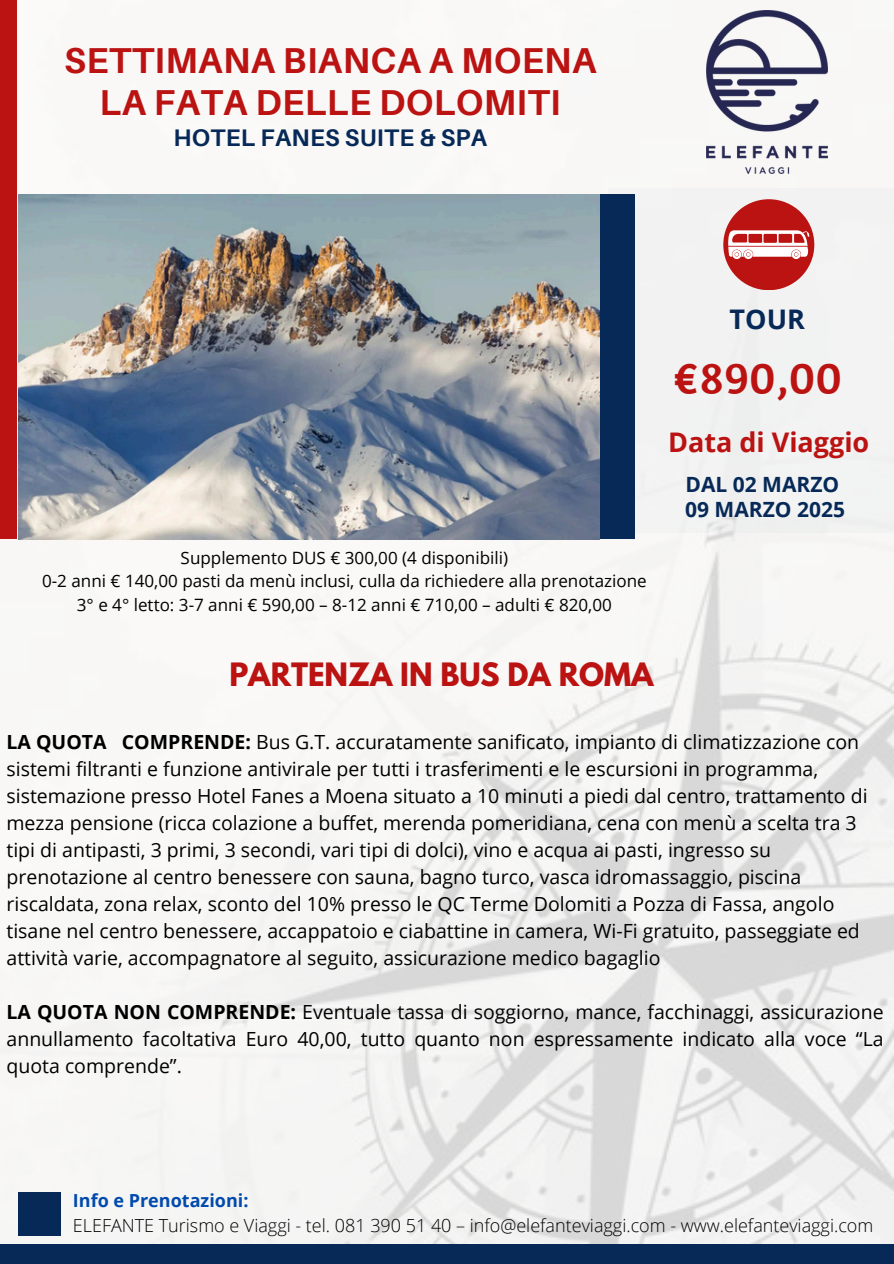
<style>
.page{position:relative;width:894px;height:1264px;background:#fff}
.page>*{position:absolute;margin:0;border:0;box-sizing:border-box;transform-origin:0 0}
.t1{font:47.25px "Amaranth";color:#bb1212}
.t2{font:700 36px/41.7px "Aileron";letter-spacing:.01em;color:#bb1212;text-align:center}
.t3{font:700 28.5px "League Spartan";color:#bb1212}
.t4{font:700 27px "Open Sans";color:#bb1212}
.t5{font:700 27px "Open Sans";color:#072957}
.t6{font:700 24px "Aileron";letter-spacing:.01em;color:#072957}
.t7{font:700 21px/24.8px "Open Sans";color:#072957}
.t8{font:19.5px/27px "Open Sans";color:#000}
.t9{font:300 18px "Open Sans";color:#000}
.t10{font:700 18px "Open Sans";color:#004aad}
.t11{font:16.95px "Open Sans";color:#000}
.s1{font-weight:700}
</style>
<div class="page">
<img style="left:0;top:58px;width:893px;height:1185px">
<div style="left:607px;top:188px;width:286px;height:344px;background:#f2f2f2"></div>
<div style="left:577px;top:194px;width:57px;height:344px;background:#072957"></div>
<div style="left:723px;top:199px;width:91px;height:91px;background:#bb1212;border-radius:50%"></div>
<div style="left:0;top:0;width:17px;height:538px;background:#bb1212"></div>
<div style="left:18px;top:1191px;width:43px;height:44px;background:#072957"></div>
<div style="left:0;top:1243px;width:893px;height:20px;background:#072957"></div>
<svg style="left:728px;top:230px;width:81px;height:29px"></svg>
<img style="left:706px;top:10px;width:121px;height:164px">
<img style="left:18px;top:194px;width:581px;height:345px">
<p class="t2" style="left:64px;top:39px;width:533px">SETTIMANA BIANCA A MOENA<br>LA FATA DELLE DOLOMITI</p>
<p class="t6" style="left:173px;top:123px;width:315px">HOTEL FANES SUITE &amp; SPA</p>
<h6 class="t11" style="left:181px;top:545px;width:329px">Supplemento DUS € 300,00 (4 disponibili)</h6>
<h6 class="t11" style="left:42px;top:569px;width:606px">0-2 anni € 140,00 pasti da menù inclusi, culla da richiedere alla prenotazione</h6>
<p class="t11" style="left:77px;top:592px;width:536px">3° e 4° letto: 3-7 anni € 590,00 – 8-12 anni € 710,00 – adulti € 820,00</p>
<h4 class="t5" style="left:729px;top:300px;width:77px">TOUR</h4>
<p class="t1" style="left:673px;top:348px;width:170px">€890,00</p>
<h5 class="t4" style="left:668px;top:423px;width:203px">Data di Viaggio</h5>
<p class="t7" style="left:685px;top:471px;width:161px">DAL 02 MARZO<br>09 MARZO 2025</p>
<p class="t3" style="left:229px;top:660px;width:425px">PARTENZA IN BUS DA ROMA</p>
<h3 class="t8" style="left:7px;top:727px;width:862px"><span class="s1">LA QUOTA COMPRENDE:</span> Bus G.T. accuratamente sanificato, impianto di climatizzazione con sistemi filtranti e funzione antivirale per tutti i trasferimenti e le escursioni in programma, sistemazione presso Hotel Fanes a Moena situato a 10 minuti a piedi dal centro, trattamento di mezza pensione (ricca colazione a buffet, merenda pomeridiana, cena con menù a scelta tra 3 tipi di antipasti, 3 primi, 3 secondi, vari tipi di dolci), vino e acqua ai pasti, ingresso su prenotazione al centro benessere con sauna, bagno turco, vasca idromassaggio, piscina riscaldata, zona relax, sconto del 10% presso le QC Terme Dolomiti a Pozza di Fassa, angolo tisane nel centro benessere, accappatoio e ciabattine in camera, Wi-Fi gratuito, passeggiate ed attività varie, accompagnatore al seguito, assicurazione medico bagaglio</h3>
<h1 class="t8" style="left:7px;top:997px;width:878px;text-align:justify"><span class="s1">LA QUOTA NON COMPRENDE:</span> Eventuale tassa di soggiorno, mance, facchinaggi, assicurazione annullamento facoltativa Euro 40,00, tutto quanto non espressamente indicato alla voce “La quota comprende”.</h1>
<p class="t10" style="left:73px;top:1187px;width:177px">Info e Prenotazioni:</p>
<h3 class="t9" style="left:73px;top:1212px;width:801px">ELEFANTE Turismo e Viaggi - tel. 081 390 51 40 – info@elefanteviaggi.com - www.elefanteviaggi.com</h3>
</div>
